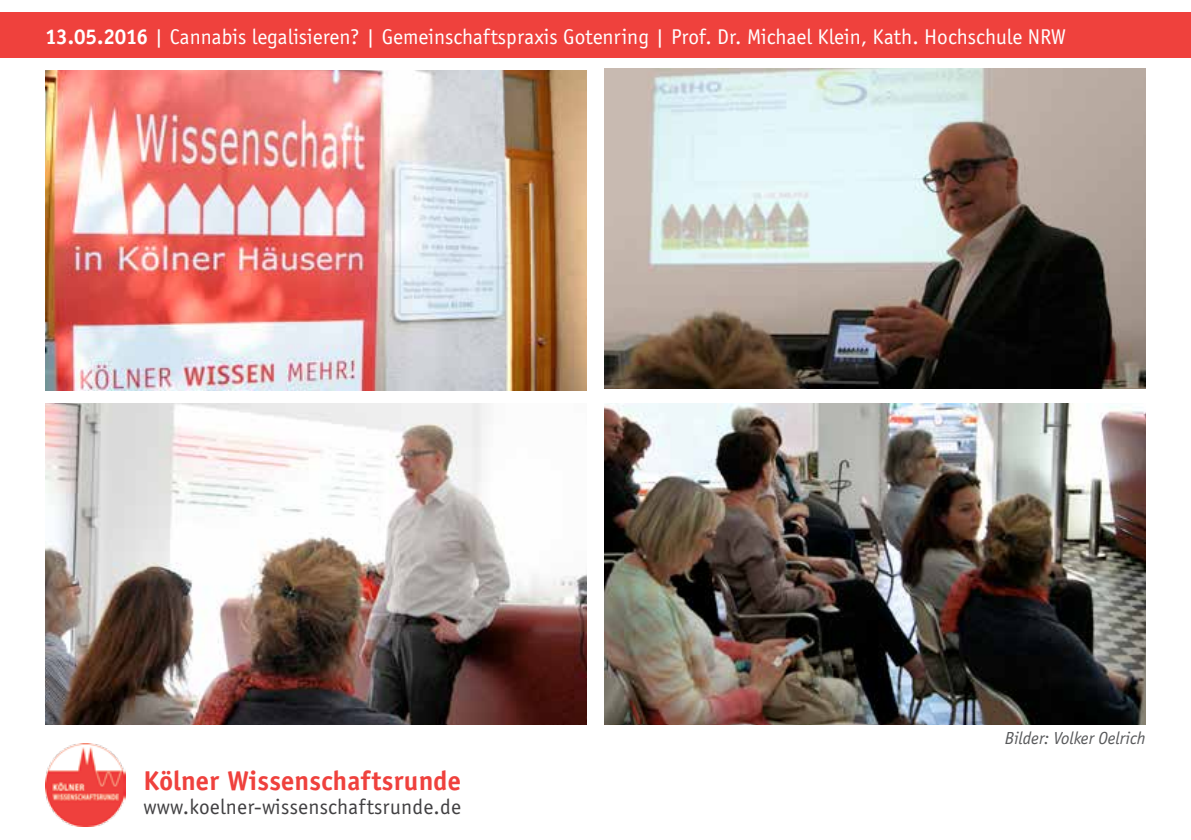
<style>
.page{position:relative;width:1191px;height:840px;background:#fff}
.page>*{position:absolute;margin:0;border:0;box-sizing:border-box;transform-origin:0 0}
.t1{font:700 28px "Officina San Itc T";letter-spacing:.01em;color:#ef413d}
.t2{font:22px "Officina San Itc T";color:#fff}
.t3{font:22px "Officina San Itc T";letter-spacing:.01em;color:#414042}
.t4{font:italic 18px "Officina San Itc T";color:#58595b}
.s1{font-weight:700}
</style>
<div class="page">
<img style="left:45px;top:743px;width:80px;height:82px">
<div style="left:0;top:12px;width:1191px;height:46px;background:#ef413d"></div>
<img style="left:604px;top:68px;width:541px;height:320px">
<img style="left:45px;top:70px;width:542px;height:321px">
<img style="left:45px;top:403px;width:542px;height:320px">
<img style="left:604px;top:403px;width:541px;height:320px">
<p class="t2" style="left:45px;top:24px;width:1022px"><span class="s1">13.05.2016</span> | Cannabis legalisieren? | Gemeinschaftspraxis Gotenring | Prof. Dr. Michael Klein, Kath. Hochschule NRW</p>
<p class="t1" style="left:143px;top:763px;width:319px">Kölner Wissenschaftsrunde</p>
<p class="t3" style="left:143px;top:793px;width:319px">www.koelner-wissenschaftsrunde.de</p>
<p class="t4" style="left:1004px;top:727px;width:142px">Bilder: Volker Oelrich</p>
</div>
